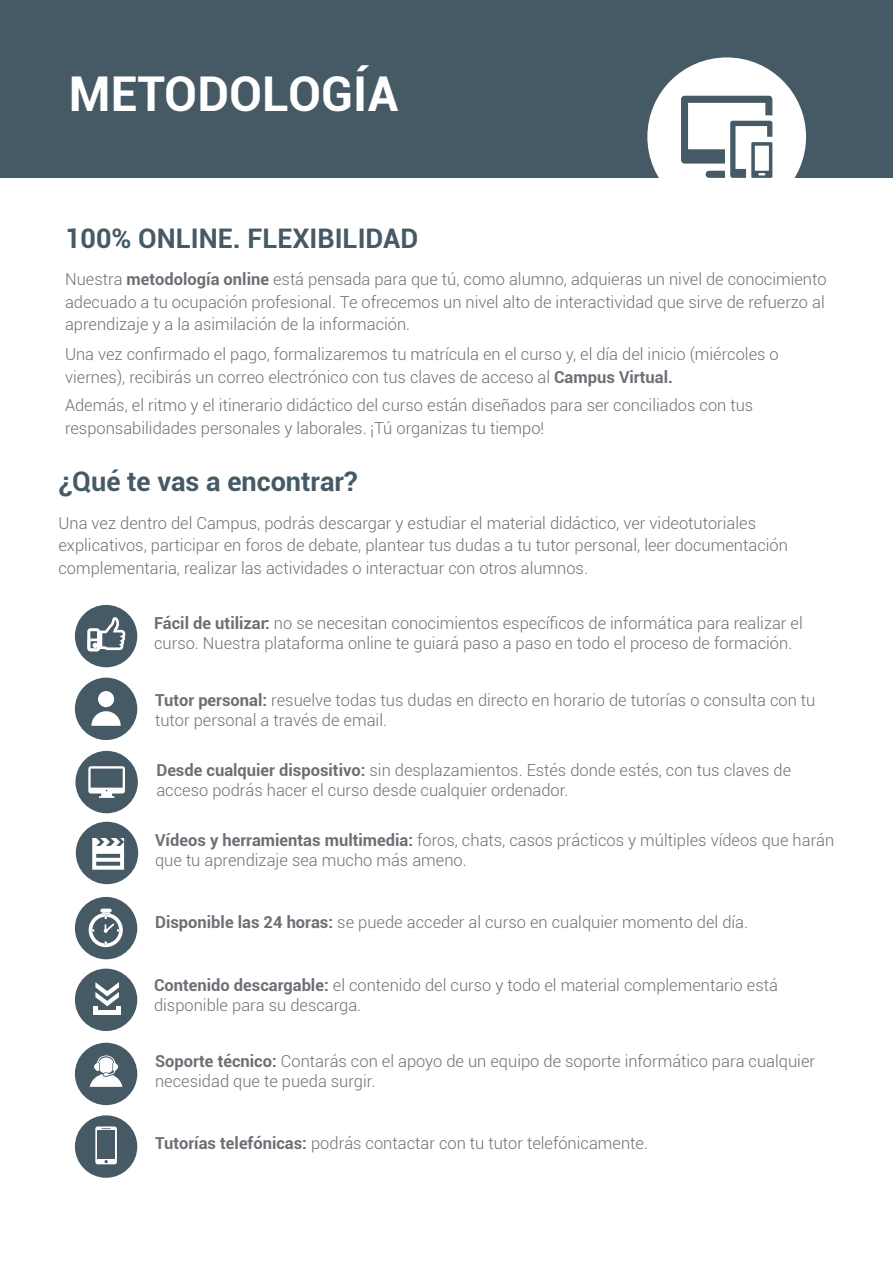
<style>
.page{position:relative;width:893px;height:1263px;background:#fff}
.page>*{position:absolute;margin:0;border:0;box-sizing:border-box;transform-origin:0 0}
.t1{font:700 48px "Roboto";color:#fff}
.t2{font:700 27px "Roboto";color:#465a66}
.t3{font:300 16.5px/22.5px "Roboto";color:#6c7075}
.s1{font-weight:700}
</style>
<div class="page">
<div style="left:0;top:0;width:893px;height:178px;background:#465a66"></div>
<div style="left:75px;top:605px;width:62px;height:62px;background:#465a66;border-radius:50%"></div>
<div style="left:75px;top:678px;width:62px;height:62px;background:#465a66;border-radius:50%"></div>
<div style="left:75px;top:751px;width:63px;height:62px;background:#465a66;border-radius:50%"></div>
<div style="left:76px;top:822px;width:62px;height:62px;background:#465a66;border-radius:50%"></div>
<div style="left:75px;top:897px;width:62px;height:62px;background:#465a66;border-radius:50%"></div>
<div style="left:75px;top:969px;width:62px;height:62px;background:#465a66;border-radius:50%"></div>
<div style="left:75px;top:1043px;width:62px;height:62px;background:#465a66;border-radius:50%"></div>
<div style="left:75px;top:1115px;width:62px;height:63px;background:#465a66;border-radius:50%"></div>
<svg style="left:88px;top:766px;width:37px;height:32px"></svg>
<div style="left:98px;top:691px;width:16px;height:16px;background:#fff;border-radius:50%"></div>
<svg style="left:91px;top:711px;width:30px;height:15px"></svg>
<svg style="left:92px;top:838px;width:32px;height:32px"></svg>
<svg style="left:88px;top:617px;width:37px;height:34px"></svg>
<svg style="left:95px;top:982px;width:24px;height:24px"></svg>
<div style="left:93px;top:1006px;width:5px;height:9px;background:#fff"></div>
<div style="left:116px;top:1006px;width:5px;height:9px;background:#fff"></div>
<div style="left:98px;top:1010px;width:20px;height:5px;background:#fff"></div>
<svg style="left:90px;top:1055px;width:32px;height:32px"></svg>
<div style="left:95px;top:1126px;width:22px;height:38px;background:#fff;border-radius:2px"></div>
<svg style="left:104px;top:1160px;width:4px;height:3px"></svg>
<div style="left:97px;top:1130px;width:18px;height:29px;background:#465a66"></div>
<svg style="left:100px;top:908px;width:12px;height:4px"></svg>
<svg style="left:89px;top:912px;width:34px;height:35px"></svg>
<div style="left:647px;top:57px;width:159px;height:159px;background:#fff;border-radius:50%"></div>
<svg style="left:681px;top:96px;width:91px;height:82px"></svg>
<h1 class="t1" style="left:69px;top:60px;width:331px">METODOLOGÍA</h1>
<h2 class="t2" style="left:65px;top:219px;width:355px">100% ONLINE. FLEXIBILIDAD</h2>
<p class="t3" style="left:65px;top:267px;width:763px;text-align:justify">Nuestra <span class="s1">metodología online</span> está pensada para que tú, como alumno, adquieras un nivel de conocimiento adecuado a tu ocupación profesional. Te ofrecemos un nivel alto de interactividad que sirve de refuerzo al aprendizaje y a la asimilación de la información.</p>
<p class="t3" style="left:65px;top:342px;width:715px">Una vez confirmado el pago, formalizaremos tu matrícula en el curso y, el día del inicio (miércoles o viernes), recibirás un correo electrónico con tus claves de acceso al <span class="s1">Campus Virtual.</span></p>
<p class="t3" style="left:65px;top:393px;width:690px">Además, el ritmo y el itinerario didáctico del curso están diseñados para ser conciliados con tus responsabilidades personales y laborales. ¡Tú organizas tu tiempo!</p>
<h2 class="t2" style="left:58px;top:463px;width:301px">¿Qué te vas a encontrar?</h2>
<p class="t3" style="left:58px;top:511px;width:731px">Una vez dentro del Campus, podrás descargar y estudiar el material didáctico, ver videotutoriales explicativos, participar en foros de debate, plantear tus dudas a tu tutor personal, leer documentación complementaria, realizar las actividades o interactuar con otros alumnos.</p>
<p class="t3" style="left:154px;top:613px;width:650px;line-height:19.8px"><span class="s1">Fácil de utilizar:</span> no se necesitan conocimientos específicos de informática para realizar el curso. Nuestra plataforma online te guiará paso a paso en todo el proceso de formación.</p>
<p class="t3" style="left:155px;top:690px;width:662px;line-height:19.8px"><span class="s1">Tutor personal:</span> resuelve todas tus dudas en directo en horario de tutorías o consulta con tu tutor personal a través de email.</p>
<p class="t3" style="left:156px;top:760px;width:636px;line-height:19.8px"><span class="s1">Desde cualquier dispositivo:</span> sin desplazamientos. Estés donde estés, con tus claves de acceso podrás hacer el curso desde cualquier ordenador.</p>
<p class="t3" style="left:155px;top:829px;width:681px;line-height:19.8px"><span class="s1">Vídeos y herramientas multimedia:</span> foros, chats, casos prácticos y múltiples vídeos que harán que tu aprendizaje sea mucho más ameno.</p>
<p class="t3" style="left:155px;top:911px;width:594px"><span class="s1">Disponible las 24 horas:</span> se puede acceder al curso en cualquier momento del día.</p>
<p class="t3" style="left:154px;top:974px;width:625px;line-height:19.8px"><span class="s1">Contenido descargable:</span> el contenido del curso y todo el material complementario está disponible para su descarga.</p>
<p class="t3" style="left:155px;top:1051px;width:661px;line-height:19.8px"><span class="s1">Soporte técnico:</span> Contarás con el apoyo de un equipo de soporte informático para cualquier necesidad que te pueda surgir.</p>
<p class="t3" style="left:155px;top:1131px;width:494px"><span class="s1">Tutorías telefónicas:</span> podrás contactar con tu tutor telefónicamente.</p>
</div>
